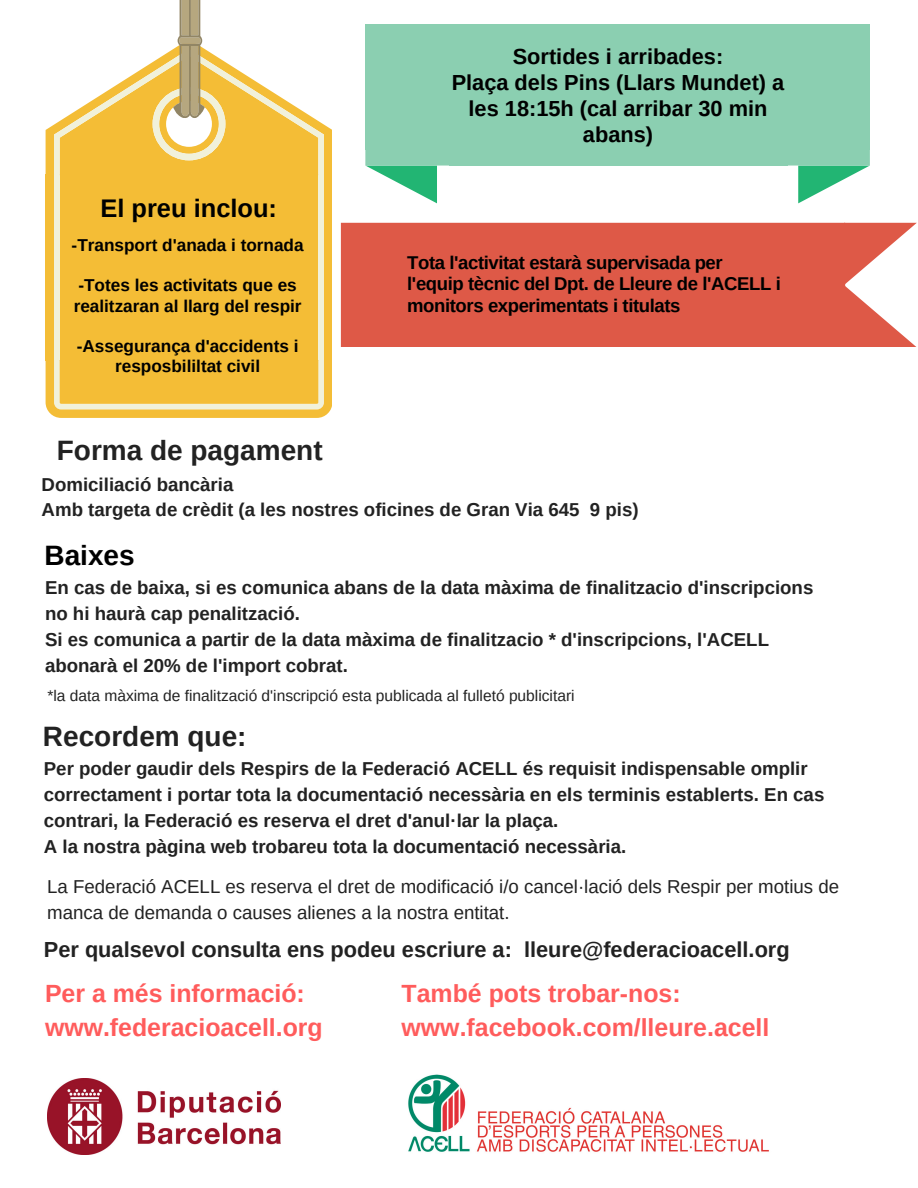
<style>
.page{position:relative;width:918px;height:1188px;background:#fff}
.page>*{position:absolute;margin:0;border:0;box-sizing:border-box;transform-origin:0 0}
.t1{font:700 28.05px "Arimo";color:#222}
.t2{font:700 28.05px "Arimo";color:#000}
.t3{font:700 25.5px "Arimo";color:#000}
.t4{font:700 24.9px/33.8px "Arimo";color:#ff5c5c}
.t5{font:700 21.75px/25.8px "Arimo";color:#000;text-align:center}
.t6{font:700 21.75px "Arimo";color:#222}
.t7{font:700 18.75px/25.8px "Arimo";color:#222}
.t8{font:18.75px/25.8px "Arimo";color:#222}
.t9{font:700 18.6px/21.3px "Arimo";letter-spacing:-.02em;color:#000}
.t10{font:700 17.25px/20.2px "Arimo";color:#000}
.t11{font:15.6px "Arimo";color:#222}
</style>
<div class="page">
<div style="left:60px;top:174px;width:258px;height:187px;background:#f4bd36"></div>
<div style="left:324px;top:174px;width:8px;height:187px;background:#f4bd36"></div>
<div style="left:46px;top:174px;width:8px;height:187px;background:#f4bd36"></div>
<div style="left:54px;top:174px;width:6px;height:187px;background:#f1f1da"></div>
<div style="left:318px;top:174px;width:6px;height:187px;background:#f1f1da"></div>
<svg style="left:46px;top:360px;width:286px;height:58px;background:#f3c34b"></svg>
<svg style="left:46px;top:0;width:286px;height:175px"></svg>
<div style="left:449px;top:40px;width:339px;height:110px;background:#8bcfb1"></div>
<div style="left:365px;top:25px;width:85px;height:16px;background:#8bcfb1"></div>
<div style="left:365px;top:40px;width:85px;height:110px;background:#8bcfb1"></div>
<svg style="left:365px;top:150px;width:84px;height:53px"></svg>
<div style="left:449px;top:149px;width:339px;height:17px;background:#8bcfb1"></div>
<svg style="left:788px;top:150px;width:82px;height:53px"></svg>
<div style="left:787px;top:40px;width:83px;height:110px;background:#8bcfb1"></div>
<div style="left:787px;top:25px;width:83px;height:16px;background:#8bcfb1"></div>
<div style="left:449px;top:25px;width:339px;height:16px;background:#8bcfb1"></div>
<svg style="left:845px;top:223px;width:72px;height:124px"></svg>
<div style="left:341px;top:223px;width:504px;height:124px;background:#de5947"></div>
<img style="left:47px;top:1079px;width:233px;height:75px">
<img style="left:408px;top:1074px;width:361px;height:78px">
<h2 class="t3" style="left:100px;top:194px;width:178px">El preu inclou:</h2>
<p class="t10" style="left:72px;top:235px;width:234px">-Transport d'anada i tornada</p>
<p class="t10" style="left:74px;top:275px;width:229px">-Totes les activitats que es realitzaran al llarg del respir</p>
<p class="t10" style="left:77px;top:336px;width:223px;text-align:center">-Assegurança d'accidents i resposbililtat civil</p>
<p class="t5" style="left:452px;top:44px;width:334px">Sortides i arribades:<br>Plaça dels Pins (Llars Mundet) a les 18:15h (cal arribar 30 min abans)</p>
<p class="t9" style="left:407px;top:252px;width:375px">Tota l'activitat estarà supervisada per l'equip tècnic del Dpt. de Lleure de l'ACELL i monitors experimentats i titulats</p>
<h1 class="t1" style="left:57px;top:435px;width:267px">Forma de pagament</h1>
<p class="t7" style="left:42px;top:471px;width:599px">Domiciliació bancària<br>Amb targeta de crèdit (a les nostres oficines de Gran Via 645 9 pis)</p>
<h1 class="t2" style="left:45px;top:539px;width:92px">Baixes</h1>
<p class="t7" style="left:45px;top:575px;width:770px">En cas de baixa, si es comunica abans de la data màxima de finalitzacio d'inscripcions no hi haurà cap penalització.<br>Si es comunica a partir de la data màxima de finalitzacio * d'inscripcions, l'ACELL abonarà el 20% de l'import cobrat.</p>
<p class="t11" style="left:47px;top:687px;width:529px">*la data màxima de finalització d'inscripció esta publicada al fulletó publicitari</p>
<h1 class="t1" style="left:43px;top:720px;width:205px">Recordem que:</h1>
<p class="t7" style="left:44px;top:756px;width:782px">Per poder gaudir dels Respirs de la Federació ACELL és requisit indispensable omplir correctament i portar tota la documentació necessària en els terminis establerts. En cas contrari, la Federació es reserva el dret d'anul·lar la plaça.<br>A la nostra pàgina web trobareu tota la documentació necessària.</p>
<p class="t8" style="left:47px;top:874px;width:793px">La Federació ACELL es reserva el dret de modificació i/o cancel·lació dels Respir per motius de manca de demanda o causes alienes a la nostra entitat.</p>
<p class="t6" style="left:44px;top:938px;width:747px">Per qualsevol consulta ens podeu escriure a: lleure@federacioacell.org</p>
<h3 class="t4" style="left:45px;top:977px;width:279px">Per a més informació: www.federacioacell.org</h3>
<h3 class="t4" style="left:402px;top:977px;width:369px">També pots trobar-nos: www.facebook.com/lleure.acell</h3>
</div>
